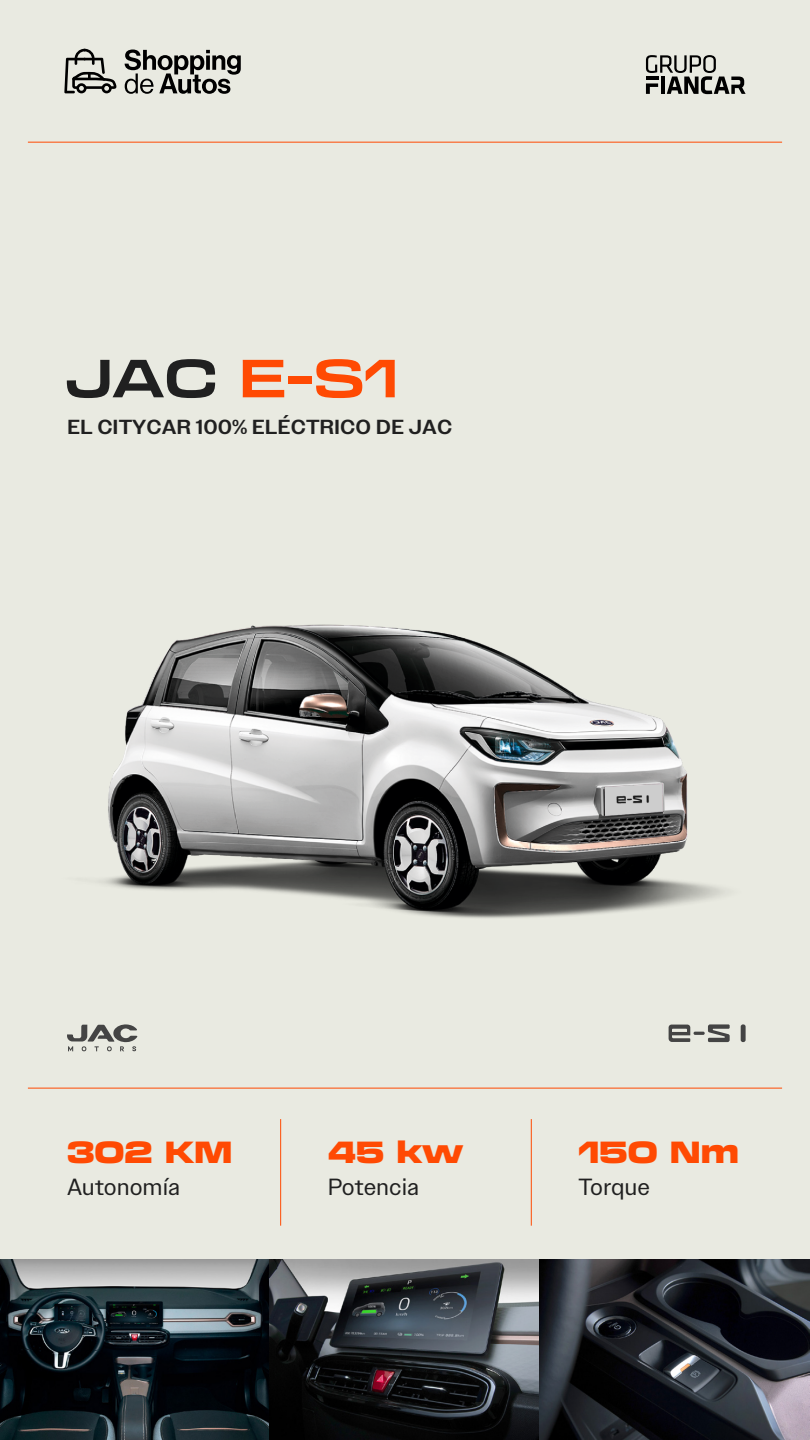
<style>
.page{position:relative;width:810px;height:1440px;background:#e9eae1}
.page>*{position:absolute;margin:0;border:0;box-sizing:border-box;transform-origin:0 0}
.t1{font:900 expanded 30.15px "Transducer";color:#ff4a03}
.t2{font:23.33px "Owners Text";color:#202020}
.t3{font:500 20.33px "Owners Text";color:#202020}
</style>
<div class="page">
<hr style="left:28px;top:142px;width:754px;height:1px;background:#ff4a03">
<svg style="left:67px;top:1024px;width:70px;height:27px"></svg>
<hr style="left:28px;top:1088px;width:754px;height:1px;background:#ff4a03">
<hr style="left:280px;top:1119px;width:1px;height:107px;background:#ff4a03">
<hr style="left:531px;top:1119px;width:1px;height:107px;background:#ff4a03">
<svg style="left:64px;top:49px;width:53px;height:44px"></svg>
<svg style="left:125px;top:50px;width:116px;height:44px"></svg>
<svg style="left:646px;top:55px;width:100px;height:39px"></svg>
<img style="left:98px;top:624px;width:627px;height:294px">
<svg style="left:67px;top:359px;width:148px;height:39px"></svg>
<svg style="left:243px;top:360px;width:41px;height:37px"></svg>
<div style="left:288px;top:376px;width:24px;height:8px;background:#ff4a03"></div>
<svg style="left:316px;top:359px;width:79px;height:39px"></svg>
<div style="left:741px;top:1024px;width:5px;height:18px;background:#444;border-radius:2px"></div>
<svg style="left:669px;top:1024px;width:61px;height:18px"></svg>
<img style="left:0;top:1260px;width:810px;height:180px">
<p class="t3" style="left:67px;top:414px;width:387px">EL CITYCAR 100% ELÉCTRICO DE JAC</p>
<h1 class="t1" style="left:67px;top:1128px;width:167px">302 KM</h1>
<p class="t2" style="left:67px;top:1172px;width:115px">Autonomía</p>
<h1 class="t1" style="left:328px;top:1128px;width:137px">45 kw</h1>
<p class="t2" style="left:328px;top:1172px;width:93px">Potencia</p>
<h1 class="t1" style="left:578px;top:1128px;width:162px">150 Nm</h1>
<p class="t2" style="left:578px;top:1172px;width:73px">Torque</p>
</div>
